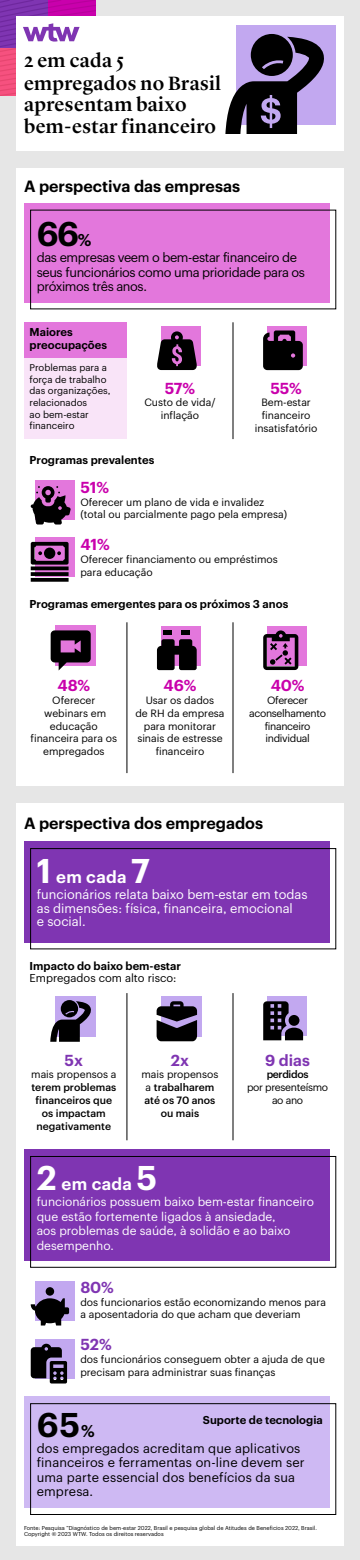
<style>
.page{position:relative;width:360px;height:1560px;background:#e6e6e6}
.page>*{position:absolute;margin:0;border:0;box-sizing:border-box;transform-origin:0 0}
.t1{font:600 33.6px "Graphik";color:#000}
.t2{font:500 20px/21.9px "Lyon Display";letter-spacing:.02em;color:#000}
.t3{font:600 16.8px "Graphik";letter-spacing:.02em;color:#fff}
.t4{font:600 16px "Graphik";color:#000}
.t5{font:600 15.6px "Graphik";letter-spacing:-.005em;color:#c900ac}
.t6{font:600 15.6px "Graphik";color:#7f35b2}
.t7{font:12.8px/14.4px "Graphik";letter-spacing:.01em;color:#000}
.t8{font:12.8px/14.4px "Graphik";letter-spacing:-.03em;color:#000}
.t9{font:12.8px/13.6px "Graphik";color:#fff}
.t10{font:12px/14.4px "Graphik";color:#fff}
.t11{font:600 11.2px/12.8px "Graphik";color:#000}
.t12{font:11.2px "Graphik";color:#000}
.t13{font:10.4px/12.8px "Graphik";color:#000;text-align:center}
.t14{font:500 10.4px/12.8px "Graphik";color:#000;text-align:center}
.t15{font:10.4px/12.8px "Graphik";letter-spacing:-.03em;color:#000;text-align:center}
.t16{font:500 10.4px "Graphik";letter-spacing:-.03em;color:#000}
.t17{font:9.6px/11.6px "Graphik";color:#000}
.t18{font:5.6px/6.4px "Graphik";color:#000}
.s1{font-size:16.8px}
.s2{font-size:33.6px}
.s3{font-weight:400}
</style>
<div class="page">
<div style="left:16px;top:16px;width:328px;height:134px;background:#fff"></div>
<div style="left:16px;top:803px;width:328px;height:743px;background:#fff"></div>
<div style="left:236px;top:25px;width:99px;height:99px;background:#c2a8f0"></div>
<svg style="left:225px;top:34px;width:101px;height:99px"></svg>
<svg style="left:0;top:0;width:96px;height:96px"></svg>
<div style="left:16px;top:168px;width:328px;height:618px;background:#fff"></div>
<div style="left:55px;top:626px;width:40px;height:40px;background:#e377dc"></div>
<svg style="left:51px;top:630px;width:40px;height:40px"></svg>
<div style="left:161px;top:626px;width:40px;height:40px;background:#e377dc"></div>
<div style="left:181px;top:630px;width:9px;height:5px;background:#000"></div>
<svg style="left:157px;top:639px;width:40px;height:31px"></svg>
<div style="left:164px;top:630px;width:8px;height:5px;background:#000"></div>
<div style="left:268px;top:626px;width:39px;height:39px;background:#e377dc"></div>
<svg style="left:263px;top:630px;width:35px;height:40px"></svg>
<hr style="left:127px;top:622px;width:1px;height:151px;background:#000">
<hr style="left:233px;top:622px;width:1px;height:151px;background:#000">
<div style="left:24px;top:204px;width:306px;height:99px;background:#e377dc"></div>
<div style="left:35px;top:480px;width:40px;height:40px;background:#e377dc"></div>
<svg style="left:31px;top:486px;width:40px;height:39px"></svg>
<div style="left:35px;top:537px;width:40px;height:40px;background:#e377dc"></div>
<svg style="left:31px;top:542px;width:38px;height:40px"></svg>
<hr style="left:233px;top:322px;width:1px;height:117px;background:#000">
<div style="left:24px;top:358px;width:103px;height:81px;background:#f9e4f8"></div>
<div style="left:24px;top:322px;width:103px;height:36px;background:#e377dc"></div>
<div style="left:161px;top:326px;width:40px;height:40px;background:#e377dc"></div>
<svg style="left:157px;top:331px;width:40px;height:39px"></svg>
<div style="left:268px;top:326px;width:39px;height:40px;background:#e377dc"></div>
<svg style="left:263px;top:331px;width:40px;height:39px;background:#241523"></svg>
<div style="left:24px;top:1149px;width:306px;height:111px;background:#7f35b2"></div>
<div style="left:30px;top:1156px;width:306px;height:112px;border:1px solid #000"></div>
<div style="left:24px;top:842px;width:306px;height:101px;background:#7f35b2"></div>
<div style="left:30px;top:848px;width:306px;height:101px;border:1px solid #000"></div>
<div style="left:35px;top:1339px;width:40px;height:40px;background:#c2a8f0"></div>
<svg style="left:31px;top:1344px;width:36px;height:40px"></svg>
<div style="left:35px;top:1281px;width:40px;height:40px;background:#c2a8f0"></div>
<svg style="left:31px;top:1298px;width:38px;height:28px"></svg>
<div style="left:46px;top:1287px;width:8px;height:9px;background:#000;border-radius:50%"></div>
<div style="left:55px;top:996px;width:40px;height:41px;background:#c2a8f0"></div>
<svg style="left:51px;top:1000px;width:40px;height:41px"></svg>
<div style="left:161px;top:996px;width:40px;height:41px;background:#c2a8f0"></div>
<svg style="left:157px;top:1001px;width:40px;height:40px"></svg>
<div style="left:268px;top:997px;width:39px;height:39px;background:#c2a8f0"></div>
<svg style="left:263px;top:1001px;width:40px;height:39px"></svg>
<hr style="left:127px;top:993px;width:1px;height:147px;background:#000">
<hr style="left:233px;top:993px;width:1px;height:147px;background:#000">
<div style="left:24px;top:1396px;width:306px;height:112px;background:#ceb9f3"></div>
<div style="left:30px;top:1403px;width:306px;height:112px;border:1px solid #000"></div>
<h2 class="t2" style="left:24px;top:48px;width:199px">2 em cada 5 empregados no Brasil apresentam baixo bem-estar financeiro</h2>
<h3 class="t4" style="left:24px;top:174px;width:218px">A perspectiva das empresas</h3>
<h1 class="t1" style="left:37px;top:208px;width:56px">66<span class="s1">%</span></h1>
<p class="t8" style="left:37px;top:250px;width:270px">das empresas veem o bem-estar financeiro de seus funcionários como uma prioridade para os próximos três anos.</p>
<p class="t11" style="left:30px;top:325px;width:79px">Maiores preocupações</p>
<p class="t17" style="left:30px;top:361px;width:82px">Problemas para a força de trabalho das organizações, relacionados<br>ao bem-estar financeiro</p>
<h3 class="t5" style="left:165px;top:376px;width:32px">57%</h3>
<p class="t13" style="left:144px;top:395px;width:73px">Custo de vida/ inflação</p>
<p class="t11" style="left:30px;top:453px;width:126px">Programas prevalentes</p>
<h3 class="t5" style="left:270px;top:376px;width:33px">55%</h3>
<p class="t13" style="left:255px;top:395px;width:64px">Bem-estar financeiro insatisfatório</p>
<h3 class="t5" style="left:80px;top:475px;width:30px">51%</h3>
<p class="t13" style="left:80px;top:495px;width:208px;text-align:left">Oferecer um plano de vida e invalidez (total ou parcialmente pago pela empresa)</p>
<h3 class="t5" style="left:80px;top:533px;width:31px">41%</h3>
<p class="t13" style="left:80px;top:552px;width:199px;text-align:left">Oferecer financiamento ou empréstimos para educação</p>
<p class="t11" style="left:30px;top:597px;width:260px">Programas emergentes para os próximos 3 anos</p>
<h3 class="t5" style="left:58px;top:674px;width:34px">48%</h3>
<p class="t13" style="left:31px;top:693px;width:88px">Oferecer webinars em educação financeira para os empregados</p>
<h3 class="t5" style="left:164px;top:674px;width:34px">46%</h3>
<p class="t13" style="left:135px;top:693px;width:91px">Usar os dados<br>de RH da empresa para monitorar sinais de estresse financeiro</p>
<h3 class="t5" style="left:271px;top:674px;width:35px">40%</h3>
<p class="t15" style="left:249px;top:693px;width:78px">Oferecer aconselhamento financeiro individual</p>
<h3 class="t4" style="left:24px;top:811px;width:241px">A perspectiva dos empregados</h3>
<h3 class="t3" style="left:37px;top:864px;width:115px"><span class="s2">1</span> em cada <span class="s2">7</span></h3>
<p class="t9" style="left:37px;top:887px;width:272px">funcionários relata baixo bem-estar em todas as dimensões: física, financeira, emocional<br>e social.</p>
<p class="t11" style="left:30px;top:958px;width:153px">Impacto do baixo bem-estar</p>
<p class="t12" style="left:30px;top:970px;width:148px">Empregados com alto risco:</p>
<h3 class="t6" style="left:65px;top:1048px;width:20px">5x</h3>
<p class="t13" style="left:31px;top:1067px;width:87px">mais propensos a</p>
<p class="t14" style="left:31px;top:1080px;width:86px">terem problemas financeiros que os impactam negativamente</p>
<h3 class="t6" style="left:171px;top:1048px;width:20px">2x</h3>
<p class="t14" style="left:142px;top:1067px;width:78px"><span class="s3">mais propensos a</span> trabalharem até os 70 anos ou mais</p>
<h3 class="t6" style="left:265px;top:1048px;width:46px">9 dias</h3>
<p class="t16" style="left:267px;top:1067px;width:43px">perdidos</p>
<p class="t15" style="left:247px;top:1080px;width:83px">por presenteísmo ao ano</p>
<h3 class="t3" style="left:37px;top:1171px;width:122px"><span class="s2">2</span> em cada <span class="s2">5</span></h3>
<p class="t10" style="left:37px;top:1194px;width:279px">funcionários possuem baixo bem-estar financeiro que estão fortemente ligados à ansiedade,<br>aos problemas de saúde, à solidão e ao baixo desempenho.</p>
<h3 class="t6" style="left:80px;top:1275px;width:35px">80%</h3>
<p class="t13" style="left:80px;top:1295px;width:247px;text-align:left">dos funcionarios estão economizando menos para a aposentadoria do que acham que deveriam</p>
<h3 class="t6" style="left:80px;top:1333px;width:33px">52%</h3>
<p class="t13" style="left:80px;top:1352px;width:246px;text-align:left">dos funcionários conseguem obter a ajuda de que precisam para administrar suas finanças</p>
<h1 class="t1" style="left:37px;top:1399px;width:59px">65<span class="s1">%</span></h1>
<p class="t7" style="left:37px;top:1440px;width:269px">dos empregados acreditam que aplicativos financeiros e ferramentas on-line devem ser uma parte essencial dos benefícios da sua empresa.</p>
<p class="t11" style="left:203px;top:1413px;width:121px">Suporte de tecnologia</p>
<p class="t18" style="left:24px;top:1524px;width:295px">Fonte: Pesquisa “Diagnóstico de bem-estar 2022, Brasil e pesquisa global de Atitudes de Beneficios 2022, Brasil.<br>Copyright © 2023 WTW. Todos os direitos reservados</p>
</div>
